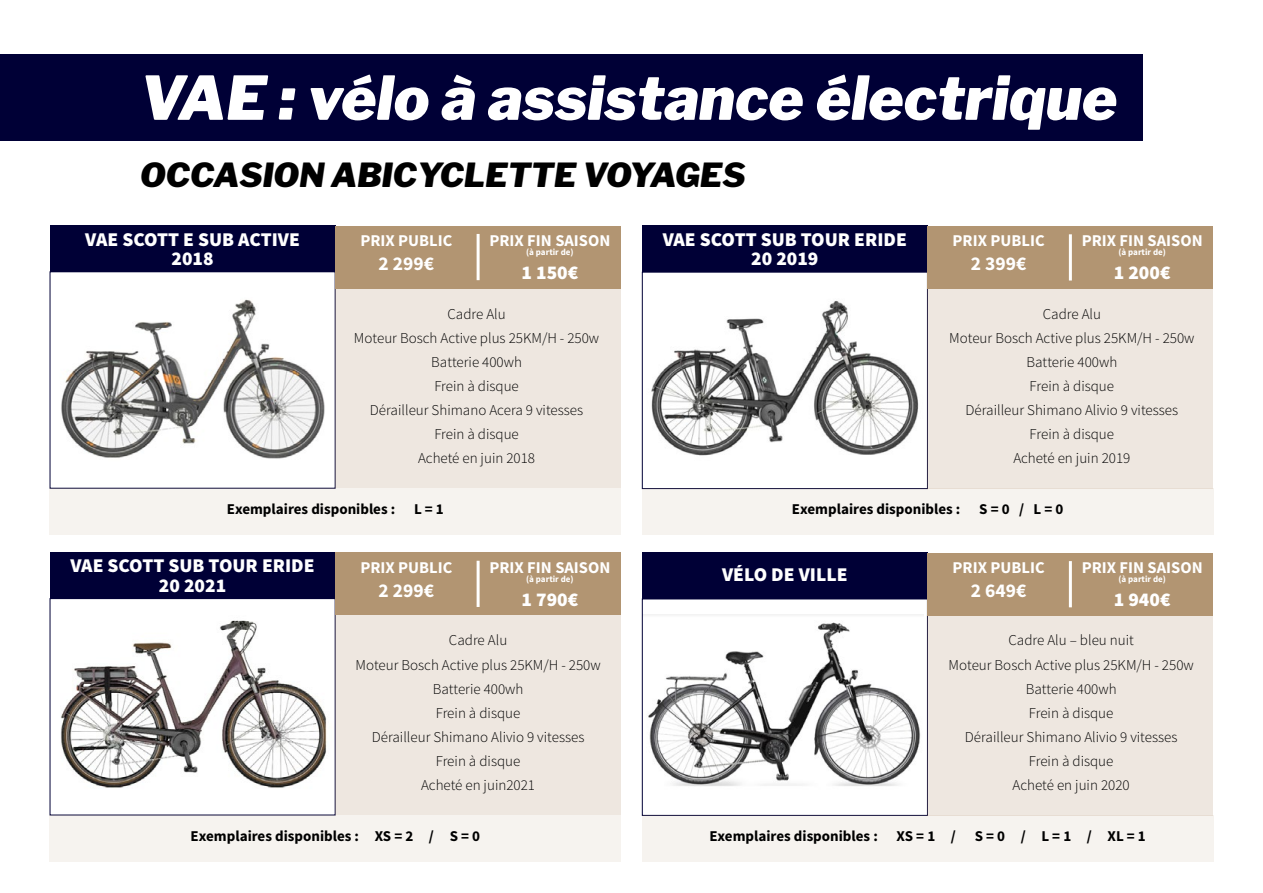
<style>
.page{position:relative;width:1263px;height:893px;background:#fff}
.page>*{position:absolute;margin:0;border:0;box-sizing:border-box;transform-origin:0 0}
.t1{font:italic 900 60px "Libre Franklin";color:#fff}
.t2{font:italic 900 33px "Libre Franklin";color:#000}
.t3{font:900 19.5px/19.5px "Source Sans Pro";color:#fff;text-align:center}
.t4{font:700 19.5px "Source Sans Pro";color:#fff}
.t5{font:700 16.5px "Source Sans Pro";color:#fff}
.t6{font:300 15px/24px "Source Sans Pro";color:#000;text-align:center}
.t7{font:700 15px "Source Sans Pro";color:#000}
.t8{font:700 9px "Source Sans Pro";color:#fff}
</style>
<div class="page">
<div style="left:0;top:54px;width:1142px;height:87px;background:#000036"></div>
<img style="left:61px;top:299px;width:264px;height:160px">
<div style="left:50px;top:225px;width:285px;height:47px;background:#000036"></div>
<div style="left:335px;top:226px;width:286px;height:62px;background:#b29572"></div>
<svg style="left:335px;top:274px;width:286px;height:214px;background:#e9e0d7"></svg>
<hr style="left:477px;top:234px;width:3px;height:46px;background:#fff">
<div style="left:50px;top:488px;width:571px;height:47px;background:#f6f3ef"></div>
<img style="left:61px;top:620px;width:266px;height:168px">
<div style="left:50px;top:552px;width:285px;height:46px;background:#000036"></div>
<div style="left:335px;top:552px;width:286px;height:63px;background:#b29572"></div>
<div style="left:335px;top:601px;width:286px;height:214px;background:#eee7e0"></div>
<hr style="left:477px;top:561px;width:3px;height:46px;background:#fff">
<div style="left:50px;top:815px;width:571px;height:46px;background:#f6f3ef"></div>
<img style="left:651px;top:300px;width:268px;height:156px">
<div style="left:642px;top:272px;width:286px;height:217px;border:1px solid #000036"></div>
<div style="left:642px;top:226px;width:286px;height:46px;background:#000036"></div>
<div style="left:928px;top:226px;width:285px;height:63px;background:#b29572"></div>
<div style="left:928px;top:275px;width:285px;height:214px;background:#eee7e0"></div>
<hr style="left:1069px;top:234px;width:3px;height:47px;background:#fff">
<div style="left:642px;top:489px;width:571px;height:46px;background:#f6f3ef"></div>
<img style="left:648px;top:622px;width:273px;height:164px">
<div style="left:642px;top:599px;width:286px;height:217px;border:1px solid #000036"></div>
<div style="left:642px;top:552px;width:286px;height:47px;background:#000036"></div>
<div style="left:928px;top:553px;width:285px;height:62px;background:#b29572"></div>
<div style="left:928px;top:602px;width:285px;height:214px;background:#eee7e0"></div>
<hr style="left:1069px;top:561px;width:3px;height:46px;background:#fff">
<div style="left:642px;top:816px;width:571px;height:46px;background:#f6f3ef"></div>
<h1 class="t1" style="left:140px;top:62px;width:979px">VAE : VÉLO À ASSISTANCE ÉLECTRIQUE</h1>
<h2 class="t2" style="left:140px;top:155px;width:26px">OCCA</h2>
<h2 class="t2" style="left:240px;top:155px;width:45px">SION</h2>
<h2 class="t2" style="left:331px;top:155px;width:133px">ABIC YCLETTE</h2>
<h2 class="t2" style="left:583px;top:155px;width:93px">VO YAGE</h2>
<h2 class="t2" style="left:722px;top:155px;width:25px">S</h2>
<h3 class="t3" style="left:85px;top:230px;width:216px">VAE SCOTT E SUB ACTIVE<br>2018</h3>
<p class="t5" style="left:360px;top:230px;width:93px">PRIX PUBLIC</p>
<h3 class="t4" style="left:379px;top:251px;width:57px">2 299€</h3>
<p class="t5" style="left:489px;top:230px;width:122px">PRIX FIN SAISON</p>
<p class="t8" style="left:526px;top:246px;width:49px">(à partir de)</p>
<h3 class="t3" style="left:521px;top:264px;width:58px">1 150€</h3>
<h3 class="t3" style="left:663px;top:230px;width:246px">VAE SCOTT SUB TOUR ERIDE<br>20 2019</h3>
<p class="t5" style="left:952px;top:230px;width:93px">PRIX PUBLIC</p>
<h3 class="t4" style="left:971px;top:251px;width:57px">2 399€</h3>
<p class="t5" style="left:1082px;top:230px;width:122px">PRIX FIN SAISON</p>
<p class="t8" style="left:1118px;top:247px;width:49px">(à partir de)</p>
<h3 class="t3" style="left:1114px;top:264px;width:58px">1 200€</h3>
<p class="t6" style="left:354px;top:302px;width:247px">Cadre Alu<br>Moteur Bosch Active plus 25KM/H - 250w<br>Batterie 400wh<br>Frein à disque<br>Dérailleur Shimano Acera 9 vitesses<br>Frein à disque<br>Acheté en juin 2018</p>
<p class="t6" style="left:949px;top:302px;width:247px">Cadre Alu<br>Moteur Bosch Active plus 25KM/H - 250w<br>Batterie 400wh<br>Frein à disque<br>Dérailleur Shimano Alivio 9 vitesses<br>Frein à disque<br>Acheté en juin 2019</p>
<p class="t7" style="left:227px;top:499px;width:219px">Exemplaires disponibles : L = 1</p>
<p class="t7" style="left:792px;top:500px;width:273px">Exemplaires disponibles : S = 0 / L = 0</p>
<h3 class="t3" style="left:71px;top:557px;width:246px">VAE SCOTT SUB TOUR ERIDE<br>20 2021</h3>
<h3 class="t3" style="left:722px;top:566px;width:88px">VÉLO DE VILLE</h3>
<p class="t5" style="left:360px;top:557px;width:93px">PRIX PUBLIC</p>
<h3 class="t4" style="left:379px;top:578px;width:57px">2 299€</h3>
<p class="t5" style="left:489px;top:557px;width:122px">PRIX FIN SAISON</p>
<p class="t8" style="left:526px;top:573px;width:49px">(à partir de)</p>
<h3 class="t3" style="left:521px;top:590px;width:58px">1 790€</h3>
<p class="t6" style="left:355px;top:629px;width:247px">Cadre Alu<br>Moteur Bosch Active plus 25KM/H - 250w<br>Batterie 400wh<br>Frein à disque<br>Dérailleur Shimano Alivio 9 vitesses<br>Frein à disque<br>Acheté en juin2021</p>
<p class="t5" style="left:952px;top:557px;width:93px">PRIX PUBLIC</p>
<h3 class="t4" style="left:971px;top:578px;width:57px">2 649€</h3>
<p class="t5" style="left:1082px;top:557px;width:122px">PRIX FIN SAISON</p>
<p class="t8" style="left:1118px;top:573px;width:49px">(à partir de)</p>
<h3 class="t3" style="left:1114px;top:591px;width:58px">1 940€</h3>
<p class="t6" style="left:948px;top:629px;width:247px">Cadre Alu – bleu nuit<br>Moteur Bosch Active plus 25KM/H - 250w<br>Batterie 400wh<br>Frein à disque<br>Dérailleur Shimano Alivio 9 vitesses<br>Frein à disque<br>Acheté en juin 2020</p>
<p class="t7" style="left:191px;top:826px;width:291px">Exemplaires disponibles : XS = 2 / S = 0</p>
<p class="t7" style="left:709px;top:827px;width:438px">Exemplaires disponibles : XS = 1 / S = 0 / L = 1 / XL = 1</p>
</div>
